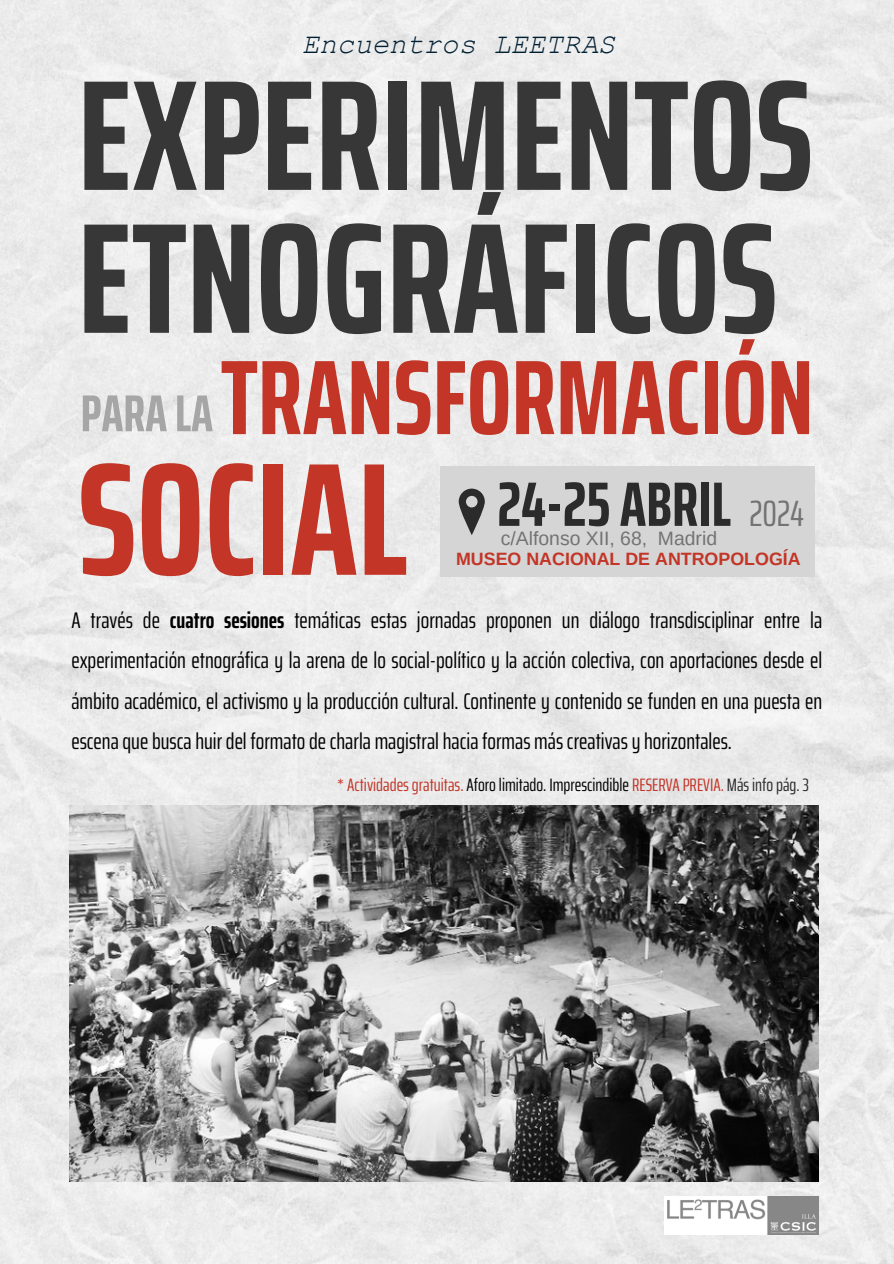
<style>
.page{position:relative;width:894px;height:1264px;background:#fff}
.page>*{position:absolute;margin:0;border:0;box-sizing:border-box;transform-origin:0 0}
.t1{font:700 extra-condensed 160.2px "Saira";color:#c23527}
.t2{font:700 extra-condensed 157.2px/142.8px "Saira";color:#373737}
.t3{font:700 extra-condensed 106.05px "Saira";color:#c23527}
.t4{font:700 extra-condensed 62.7px "Saira";color:#2b2b2b}
.t5{font:700 extra-condensed 52.05px "Saira";color:#a6a6a6}
.t6{font:extra-condensed 36.6px "Saira";color:#737373}
.t7{font:italic 28.95px "Courier New";color:#022033}
.t8{font:extra-condensed 22.65px/40.5px "Saira";color:#000;text-align:justify}
.t9{font:19.35px "Arimo";color:#737373}
.t10{font:extra-condensed 18px "Saira";color:#c23527}
.t11{font:700 17.85px "Arimo";color:#c23527}
.s1{font-weight:700}
.s2{color:#000}
.s3{color:#2b2b2b}
</style>
<div class="page">
<img style="left:0;top:0;width:893px;height:1263px">
<div style="left:440px;top:467px;width:374px;height:110px;background:#d5d5d5"></div>
<svg style="left:458px;top:488px;width:26px;height:46px"></svg>
<img style="left:70px;top:805px;width:748px;height:376px">
<img style="left:664px;top:1196px;width:154px;height:38px">
<h5 class="t7" style="left:302px;top:29px;width:314px">Encuentros LEETRAS</h5>
<h1 class="t2" style="left:78px;top:64px;width:736px">EXPERIMENTOS<br>ETNOGRÁFICOS</h1>
<h1 class="t3" style="left:221px;top:314px;width:594px">TRANSFORMACIÓN</h1>
<h1 class="t1" style="left:78px;top:393px;width:331px">SOCIAL</h1>
<p class="t8" style="left:71px;top:599px;width:752px">A través de <span class="s1">cuatro sesiones</span> temáticas estas jornadas proponen un diálogo transdisciplinar entre la experimentación etnográfica y la arena de lo social-político y la acción colectiva, con aportaciones desde el ámbito académico, el activismo y la producción cultural. Continente y contenido se funden en una puesta en escena que busca huir del formato de charla magistral hacia formas más creativas y horizontales.</p>
<p class="t5" style="left:81px;top:372px;width:134px">PARA LA</p>
<h4 class="t4" style="left:497px;top:454px;width:235px">24-25 ABRIL</h4>
<p class="t11" style="left:456px;top:549px;width:346px">MUSEO NACIONAL DE ANTROPOLOGÍA</p>
<h6 class="t6" style="left:749px;top:484px;width:56px">2024</h6>
<p class="t9" style="left:500px;top:527px;width:218px">c/Alfonso XII, 68, Madrid</p>
<p class="t10" style="left:337px;top:770px;width:473px">* Actividades gratuitas. <span class="s2">Aforo limitado. Imprescindible</span> RESERVA PREVIA. <span class="s3">Más info pág. 3</span></p>
</div>
